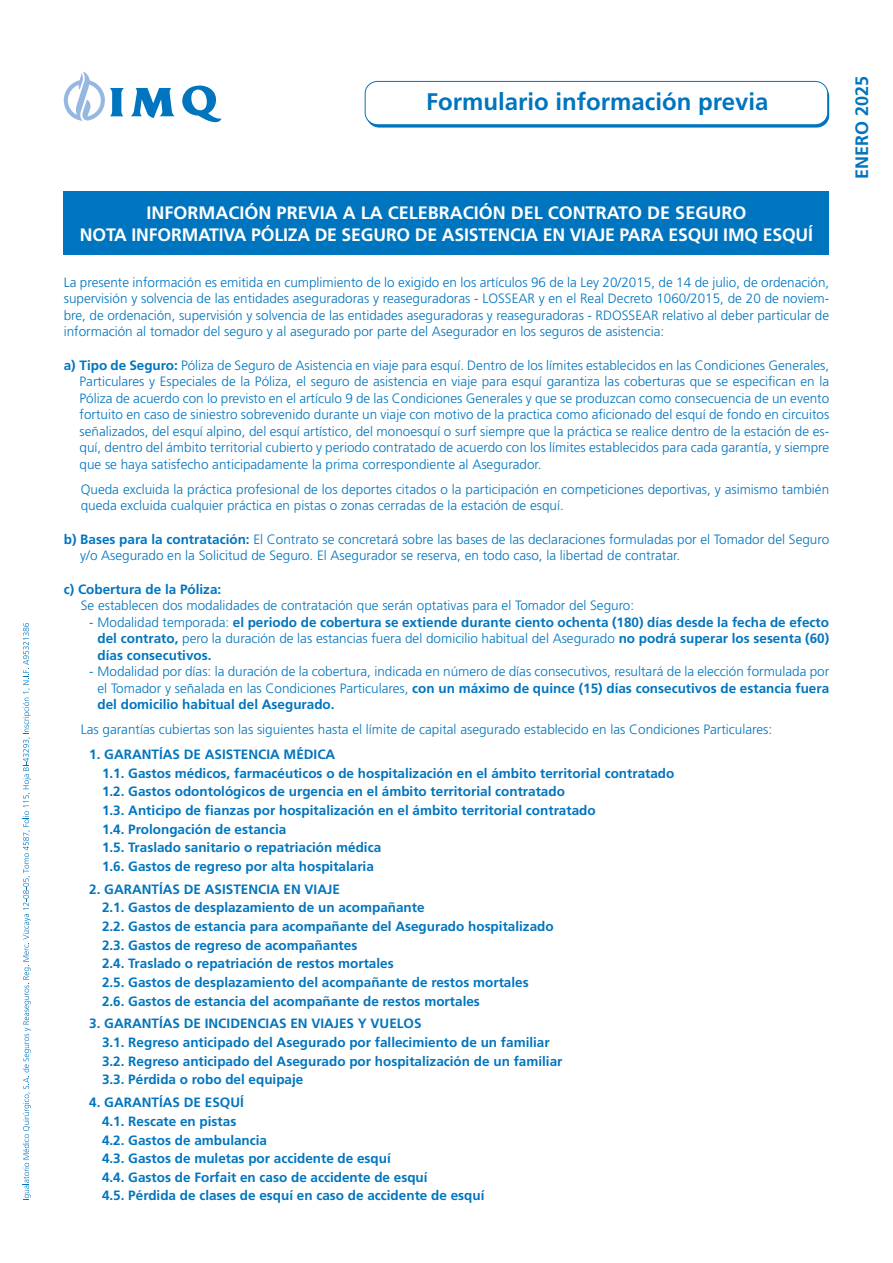
<style>
.page{position:relative;width:893px;height:1263px;background:#fff}
.page>*{position:absolute;margin:0;border:0;box-sizing:border-box;transform-origin:0 0}
.Título_documento{font:700 24px "Frutiger LT Std";color:#0075bf}
.TITULO_PRINCIPAL{font:700 18px "Frutiger LT Std";letter-spacing:-.01em;color:#fff}
.Título_documento-2{font:700 18px "Frutiger LT Std";color:#0075bf}
.TEXTO_NORMAL{font:300 13.5px/16.5px "Frutiger LT Std";color:#0075bf;text-align:justify}
.A__NEGRITA{font:700 13.5px "Frutiger LT Std";color:#0075bf}
.TEXTO_NORMAL-2{font:700 13.5px/16.5px "Frutiger LT Std";color:#0075bf;text-align:justify}
.s1{font-weight:700}
.s2{font-weight:300}
</style>
<div class="page">
<svg style="left:23px;top:623px;width:8px;height:577px"></svg>
<div style="left:64px;top:191px;width:765px;height:64px;background:#0075bf"></div>
<svg style="left:182px;top:86px;width:40px;height:37px"></svg>
<svg style="left:64px;top:72px;width:60px;height:49px"></svg>
<svg style="left:131px;top:88px;width:44px;height:30px"></svg>
<div style="left:367px;top:84px;width:462px;height:44px;background:#0075bf;border-radius:12px"></div>
<div style="left:365px;top:81px;width:463px;height:44px;background:#fff;border-radius:12px"></div>
<div style="left:365px;top:81px;width:463px;height:44px;border:1px solid #0075bf;border-radius:12px"></div>
<p class="Título_documento" style="left:426px;top:87px;width:344px">Formulario información previa</p>
<p class="TITULO_PRINCIPAL" style="left:147px;top:202px;width:601px">INFORMACIÓN PREVIA A LA CELEBRACIÓN DEL CONTRATO DE SEGURO</p>
<p class="TITULO_PRINCIPAL" style="left:80px;top:224px;width:734px">NOTA INFORMATIVA PÓLIZA DE SEGURO DE ASISTENCIA EN VIAJE PARA ESQUI IMQ ESQUÍ</p>
<p class="TEXTO_NORMAL" style="left:64px;top:274px;width:767px">La presente información es emitida en cumplimiento de lo exigido en los artículos 96 de la Ley 20/2015, de 14 de julio, de ordenación, supervisión y solvencia de las entidades aseguradoras y reaseguradoras - LOSSEAR y en el Real Decreto 1060/2015, de 20 de noviem&shy;bre, de ordenación, supervisión y solvencia de las entidades aseguradoras y reaseguradoras - RDOSSEAR relativo al deber particular de información al tomador del seguro y al asegurado por parte del Asegurador en los seguros de asistencia:</p>
<p class="TEXTO_NORMAL" style="left:80px;top:357px;width:751px;text-indent:-16px"><span class="s1">a) Tipo de Seguro:</span> Póliza de Seguro de Asistencia en viaje para esquí. Dentro de los límites establecidos en las Condiciones Generales, Particulares y Especiales de la Póliza, el seguro de asistencia en viaje para esquí garantiza las coberturas que se especifican en la Póliza de acuerdo con lo previsto en el artículo 9 de las Condiciones Generales y que se produzcan como consecuencia de un evento fortuito en caso de siniestro sobrevenido durante un viaje con motivo de la practica como aficionado del esquí de fondo en circuitos señalizados, del esquí alpino, del esquí artístico, del monoesquí o surf siempre que la práctica se realice dentro de la estación de es&shy;quí, dentro del ámbito territorial cubierto y periodo contratado de acuerdo con los límites establecidos para cada garantía, y siempre que se haya satisfecho anticipadamente la prima correspondiente al Asegurador.</p>
<p class="TEXTO_NORMAL" style="left:81px;top:481px;width:750px">Queda excluida la práctica profesional de los deportes citados o la participación en competiciones deportivas, y asimismo también queda excluida cualquier práctica en pistas o zonas cerradas de la estación de esquí.</p>
<p class="TEXTO_NORMAL" style="left:80px;top:531px;width:750px;text-indent:-16px"><span class="s1">b) Bases para la contratación:</span> El Contrato se concretará sobre las bases de las declaraciones formuladas por el Tomador del Seguro y/o Asegurado en la Solicitud de Seguro. El Asegurador se reserva, en todo caso, la libertad de contratar.</p>
<p class="TEXTO_NORMAL-2" style="left:64px;top:581px;width:159px">c) Cobertura de la Póliza:</p>
<p class="TEXTO_NORMAL" style="left:81px;top:597px;width:555px">Se establecen dos modalidades de contratación que serán optativas para el Tomador del Seguro:</p>
<p class="TEXTO_NORMAL-2" style="left:98px;top:614px;width:733px;text-indent:-8px"><span class="s2">- Modalidad temporada:</span> el periodo de cobertura se extiende durante ciento ochenta (180) días desde la fecha de efecto del contrato, <span class="s2">pero la duración de las estancias fuera del domicilio habitual del Asegurado</span> no podrá superar los sesenta (60) días consecutivos.</p>
<p class="TEXTO_NORMAL" style="left:98px;top:663px;width:733px;text-indent:-8px">- Modalidad por días: la duración de la cobertura, indicada en número de días consecutivos, resultará de la elección formulada por el Tomador y señalada en las Condiciones Particulares, <span class="s1">con un máximo de quince (15) días consecutivos de estancia fuera del domicilio habitual del Asegurado.</span></p>
<p class="TEXTO_NORMAL" style="left:81px;top:721px;width:693px">Las garantías cubiertas son las siguientes hasta el límite de capital asegurado establecido en las Condiciones Particulares:</p>
<p class="A__NEGRITA" style="left:89px;top:746px;width:248px">1. GARANTÍAS DE ASISTENCIA MÉDICA</p>
<p class="A__NEGRITA" style="left:102px;top:765px;width:574px">1.1. Gastos médicos, farmacéuticos o de hospitalización en el ámbito territorial contratado</p>
<p class="A__NEGRITA" style="left:102px;top:784px;width:464px">1.2. Gastos odontológicos de urgencia en el ámbito territorial contratado</p>
<p class="A__NEGRITA" style="left:102px;top:802px;width:495px">1.3. Anticipo de fianzas por hospitalización en el ámbito territorial contratado</p>
<p class="A__NEGRITA" style="left:102px;top:821px;width:186px">1.4. Prolongación de estancia</p>
<p class="A__NEGRITA" style="left:102px;top:840px;width:281px">1.5. Traslado sanitario o repatriación médica</p>
<p class="A__NEGRITA" style="left:102px;top:858px;width:273px">1.6. Gastos de regreso por alta hospitalaria</p>
<p class="A__NEGRITA" style="left:89px;top:881px;width:252px">2. GARANTÍAS DE ASISTENCIA EN VIAJE</p>
<p class="A__NEGRITA" style="left:102px;top:900px;width:324px">2.1. Gastos de desplazamiento de un acompañante</p>
<p class="A__NEGRITA" style="left:102px;top:918px;width:453px">2.2. Gastos de estancia para acompañante del Asegurado hospitalizado</p>
<p class="A__NEGRITA" style="left:102px;top:937px;width:257px">2.3. Gastos de regreso de acompañantes</p>
<p class="A__NEGRITA" style="left:102px;top:956px;width:293px">2.4. Traslado o repatriación de restos mortales</p>
<p class="A__NEGRITA" style="left:102px;top:974px;width:428px">2.5. Gastos de desplazamiento del acompañante de restos mortales</p>
<p class="A__NEGRITA" style="left:102px;top:993px;width:379px">2.6. Gastos de estancia del acompañante de restos mortales</p>
<p class="A__NEGRITA" style="left:89px;top:1016px;width:334px">3. GARANTÍAS DE INCIDENCIAS EN VIAJES Y VUELOS</p>
<p class="A__NEGRITA" style="left:102px;top:1034px;width:449px">3.1. Regreso anticipado del Asegurado por fallecimiento de un familiar</p>
<p class="A__NEGRITA" style="left:102px;top:1053px;width:462px">3.2. Regreso anticipado del Asegurado por hospitalización de un familiar</p>
<p class="A__NEGRITA" style="left:102px;top:1072px;width:203px">3.3. Pérdida o robo del equipaje</p>
<p class="A__NEGRITA" style="left:89px;top:1095px;width:156px">4. GARANTÍAS DE ESQUÍ</p>
<p class="A__NEGRITA" style="left:102px;top:1113px;width:136px">4.1. Rescate en pistas</p>
<p class="A__NEGRITA" style="left:102px;top:1132px;width:167px">4.2. Gastos de ambulancia</p>
<p class="A__NEGRITA" style="left:102px;top:1150px;width:290px">4.3. Gastos de muletas por accidente de esquí</p>
<p class="A__NEGRITA" style="left:102px;top:1169px;width:327px">4.4. Gastos de Forfait en caso de accidente de esquí</p>
<p class="A__NEGRITA" style="left:102px;top:1188px;width:384px">4.5. Pérdida de clases de esquí en caso de accidente de esquí</p>
<p class="Título_documento-2" style="left:851px;top:179px;width:105px;rotate:-90deg">ENERO 2025</p>
</div>
